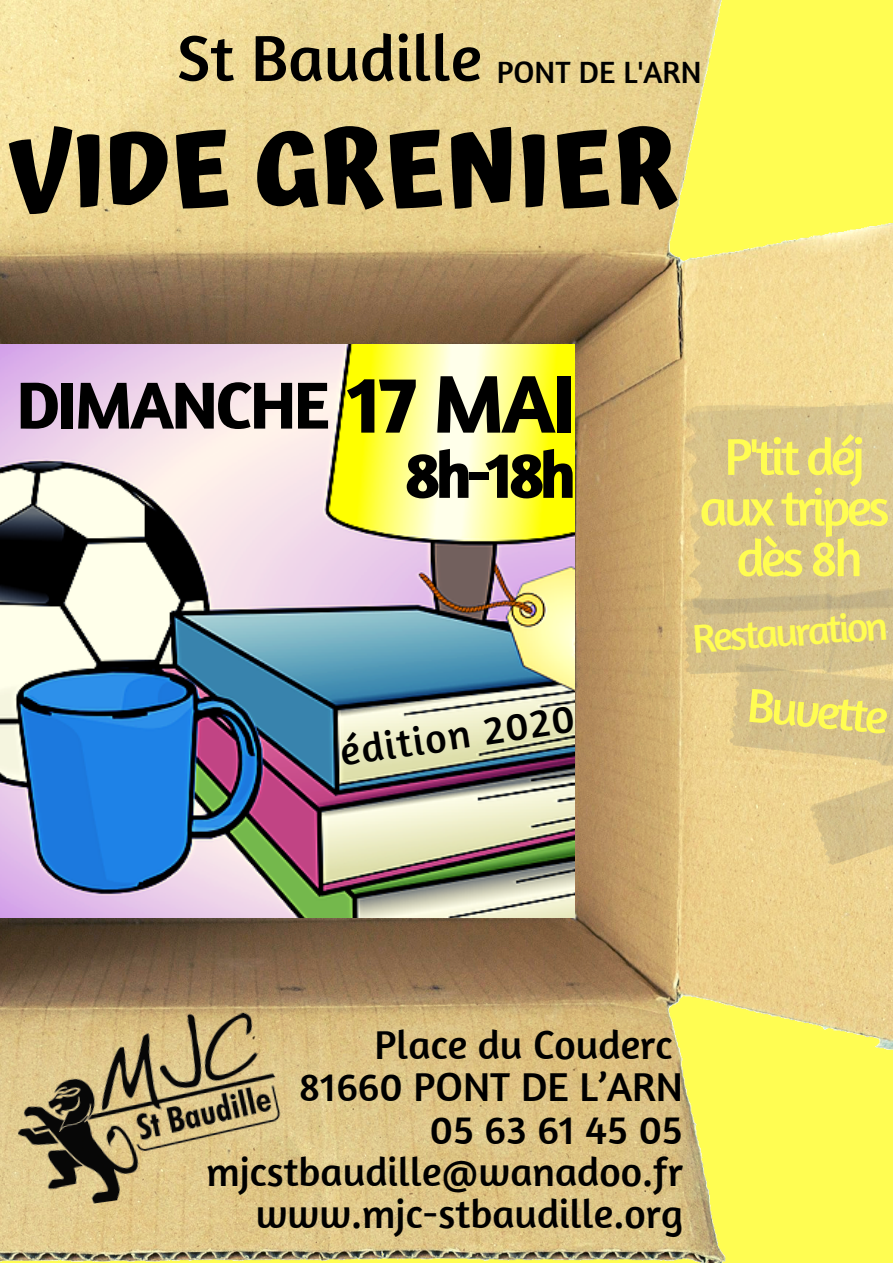
<style>
.page{position:relative;width:893px;height:1263px;background:#fff}
.page>*{position:absolute;margin:0;border:0;box-sizing:border-box;transform-origin:0 0}
.t1{font:700 101.32px "Atma";color:#000}
.t2{font:700 83.25px "Amaranth";color:#000}
.t3{font:700 67.5px "Amaranth";letter-spacing:-.04em;color:#000}
.t4{font:52.5px/50.6px "Amaranth";letter-spacing:-.07em;color:#fffd52;text-align:center}
.t5{font:48.75px "Amaranth";color:#fffd52}
.t6{font:41.25px/42.2px "Amaranth";color:#000;text-align:right}
.t7{font:41.25px "Amaranth";color:#fffd52}
.t8{font:31.5px "Amaranth";color:#000}
.s1{font-size:66px}
</style>
<div class="page">
<img style="left:0;top:0;width:893px;height:1263px">
<img style="left:1px;top:344px;width:573px;height:574px">
<img style="left:0;top:977px;width:314px;height:262px">
<svg style="left:683px;top:375px;width:210px;height:22px;background:#f3da95"></svg>
<svg style="left:682px;top:397px;width:211px;height:470px;background:#dcc58c"></svg>
<p class="t8" style="left:177px;top:52px;width:526px"><span class="s1">St Baudille</span> PONT DE L'ARN</p>
<h1 class="t1" style="left:9px;top:110px;width:669px">VIDE GRENIER</h1>
<h3 class="t3" style="left:17px;top:363px;width:314px">DIMANCHE</h3>
<h2 class="t2" style="left:347px;top:351px;width:231px">17 MAI</h2>
<h3 class="t3" style="left:404px;top:432px;width:174px">8h-18h</h3>
<p class="t6" style="left:337px;top:730px;width:238px;rotate:-8deg">édition 2020</p>
<p class="t4" style="left:699px;top:430px;width:192px">P'tit déj aux tripes dès 8h</p>
<p class="t7" style="left:690px;top:613px;width:197px;rotate:-4deg">Restauration</p>
<p class="t5" style="left:750px;top:674px;width:143px;rotate:5deg">Buvette</p>
<p class="t6" style="left:206px;top:1023px;width:478px">Place du Couderc<br>81660 PONT DE L’ARN<br>05 63 61 45 05 mjcstbaudille@wanadoo.fr www.mjc-stbaudille.org</p>
</div>
